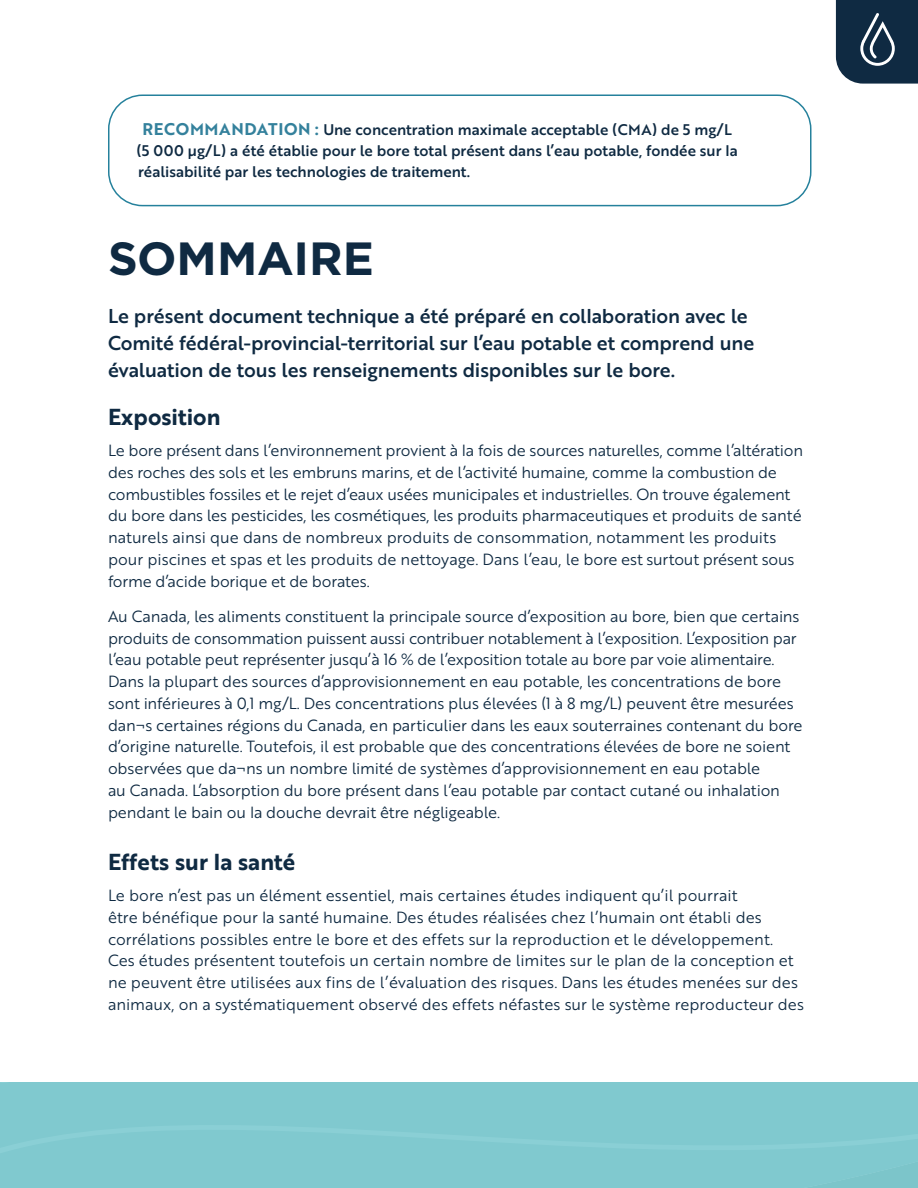
<style>
.page{position:relative;width:918px;height:1188px;background:#fff}
.page>*{position:absolute;margin:0;border:0;box-sizing:border-box;transform-origin:0 0}
.Heading_1_No_Outline{font:700 46.5px "Gotham";color:#0f2a42}
.Header_2_EXEC_SUMM{font:22.5px "Brother 1816 Bold";color:#0f2a42}
.Intro{font:19.5px/27px "Brother 1816 Medium";letter-spacing:-.005em;color:#0f2a42}
.BodyCopy_Last{font:15.75px/21.8px "Brother 1816 Book";letter-spacing:-.005em;color:#0f2a42}
.BodyCopy{font:15.75px/21.8px "Brother 1816 Book";letter-spacing:-.01em;color:#0f2a42}
.Guideline_Value{font:15px/21px "Brother 1816 Medium";color:#0f2a42}
.s1{font-family:"Brother 1816 Bold";font-size:16.5px;color:#34819c}
</style>
<div class="page">
<svg style="left:836px;top:0;width:82px;height:84px;background:#253d53"></svg>
<div style="left:0;top:1082px;width:918px;height:106px;background:#80c9cf"></div>
<div style="left:108px;top:94px;width:704px;height:112px;border:2px solid #25819c;border-radius:34px"></div>
<p class="Guideline_Value" style="left:136px;top:118px;width:603px;text-indent:6px"><span class="s1">RECOMMANDATION :</span> Une concentration maximale acceptable (CMA) de 5 mg/L (5 000 μg/L) a été établie pour le bore total présent dans l’eau potable, fondée sur la réalisabilité par les technologies de traitement.</p>
<p class="Heading_1_No_Outline" style="left:108px;top:232px;width:267px">SOMMAIRE</p>
<p class="Intro" style="left:108px;top:301px;width:648px">Le présent document technique a été préparé en collaboration avec le<br>Comité fédéral-provincial-territorial sur l’eau potable et comprend une évaluation de tous les renseignements disponibles sur le bore.</p>
<p class="Header_2_EXEC_SUMM" style="left:108px;top:400px;width:114px">Exposition</p>
<p class="BodyCopy" style="left:108px;top:439px;width:697px">Le bore présent dans l’environnement provient à la fois de sources naturelles, comme l’altération des roches des sols et les embruns marins, et de l’activité humaine, comme la combustion de combustibles fossiles et le rejet d’eaux usées municipales et industrielles. On trouve également du bore dans les pesticides, les cosmétiques, les produits pharmaceutiques et produits de santé naturels ainsi que dans de nombreux produits de consommation, notamment les produits pour piscines et spas et les produits de nettoyage. Dans l’eau, le bore est surtout présent sous forme d’acide borique et de borates.</p>
<p class="BodyCopy_Last" style="left:108px;top:605px;width:696px">Au Canada, les aliments constituent la principale source d’exposition au bore, bien que certains produits de consommation puissent aussi contribuer notablement à l’exposition. L’exposition par l’eau potable peut représenter jusqu’à 16 % de l’exposition totale au bore par voie alimentaire.<br>Dans la plupart des sources d’approvisionnement en eau potable, les concentrations de bore sont inférieures à 0,1 mg/L. Des concentrations plus élevées (1 à 8 mg/L) peuvent être mesurées dan¬s certaines régions du Canada, en particulier dans les eaux souterraines contenant du bore d’origine naturelle. Toutefois, il est probable que des concentrations élevées de bore ne soient observées que da¬ns un nombre limité de systèmes d’approvisionnement en eau potable<br>au Canada. L’absorption du bore présent dans l’eau potable par contact cutané ou inhalation pendant le bain ou la douche devrait être négligeable.</p>
<p class="Header_2_EXEC_SUMM" style="left:108px;top:845px;width:189px">Effets sur la santé</p>
<p class="BodyCopy_Last" style="left:108px;top:884px;width:698px">Le bore n’est pas un élément essentiel, mais certaines études indiquent qu’il pourrait<br>être bénéfique pour la santé humaine. Des études réalisées chez l’humain ont établi des corrélations possibles entre le bore et des effets sur la reproduction et le développement.<br>Ces études présentent toutefois un certain nombre de limites sur le plan de la conception et ne peuvent être utilisées aux fins de l’évaluation des risques. Dans les études menées sur des animaux, on a systématiquement observé des effets néfastes sur le système reproducteur des</p>
</div>
